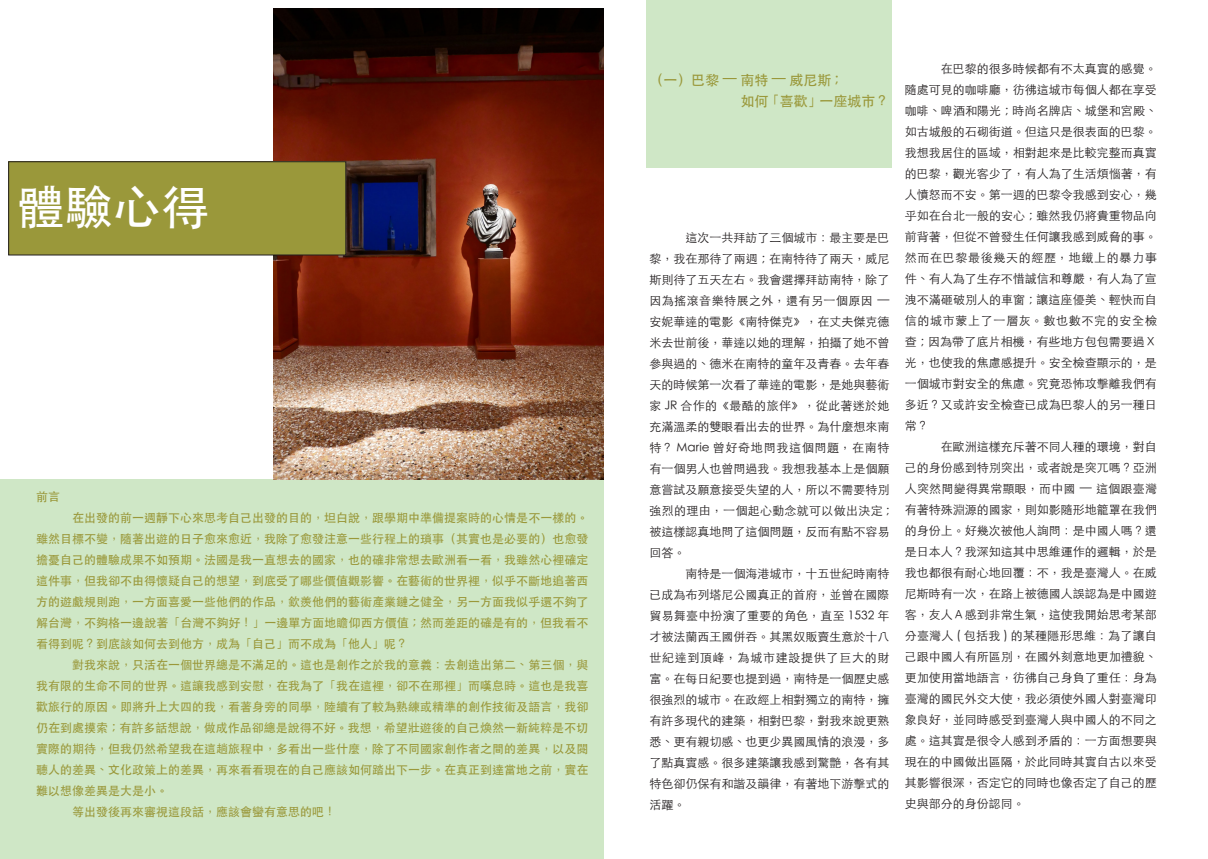
<style>
.page{position:relative;width:1208px;height:859px;background:#fff}
.page>*{position:absolute;margin:0;border:0;box-sizing:border-box;transform-origin:0 0}
.t1{font:500 48px "ST Heiti TC";color:#fff}
.t2{font:500 14px "ST Heiti TC";color:#9a983a}
.t3{font:300 12px/21px "ST Heiti TC";color:#231f20;text-align:justify}
.t4{font:500 12px/21px "ST Heiti TC";color:#9a983a;text-align:justify}
</style>
<div class="page">
<div style="left:646px;top:0;width:246px;height:167px;background:#cfe7c6"></div>
<div style="left:0;top:479px;width:604px;height:380px;background:#cfe7c6"></div>
<img style="left:274px;top:9px;width:330px;height:470px">
<div style="left:9px;top:162px;width:337px;height:93px;background:#9a983a"></div>
<p class="t1" style="left:17px;top:180px;width:193px">體驗心得</p>
<p class="t4" style="left:36px;top:486px;width:25px">前言</p>
<p class="t4" style="left:36px;top:507px;width:554px;text-indent:36px">在出發的前一週靜下心來思考自己出發的目的，坦白說，跟學期中準備提案時的心情是不一樣的。雖然目標不變，隨著出遊的日子愈來愈近，我除了愈發注意一些行程上的瑣事（其實也是必要的）也愈發擔憂自己的體驗成果不如預期。法國是我一直想去的國家，也的確非常想去歐洲看一看，我雖然心裡確定這件事，但我卻不由得懷疑自己的想望，到底受了哪些價值觀影響。在藝術的世界裡，似乎不斷地追著西方的遊戲規則跑，一方面喜愛一些他們的作品，欽羨他們的藝術產業鏈之健全，另一方面我似乎還不夠了解台灣，不夠格一邊說著「台灣不夠好！」一邊單方面地瞻仰西方價值 ; 然而差距的確是有的，但我看不看得到呢？到底該如何去到他方，成為「自己」而不成為「他人」呢？</p>
<p class="t4" style="left:36px;top:654px;width:553px;text-indent:36px">對我來說，只活在一個世界總是不滿足的。這也是創作之於我的意義：去創造出第二、第三個，與我有限的生命不同的世界。這讓我感到安慰，在我為了「我在這裡，卻不在那裡」而嘆息時。這也是我喜歡旅行的原因。即將升上大四的我，看著身旁的同學，陸續有了較為熟練或精準的創作技術及語言，我卻仍在到處摸索 ; 有許多話想說，做成作品卻總是說得不好。我想，希望壯遊後的自己煥然一新純粹是不切實際的期待，但我仍然希望我在這趟旅程中，多看出一些什麼，除了不同國家創作者之間的差異，以及閱聽人的差異、文化政策上的差異，再來看看現在的自己應該如何踏出下一步。在真正到達當地之前，實在難以想像差異是大是小。</p>
<p class="t4" style="left:72px;top:801px;width:265px">等出發後再來審視這段話，應該會蠻有意思的吧！</p>
<p class="t2" style="left:649px;top:72px;width:191px">（一）巴黎 — 南特 — 威尼斯 ;</p>
<p class="t2" style="left:740px;top:93px;width:151px">如何「喜歡」一座城市？</p>
<p class="t3" style="left:649px;top:226px;width:242px;text-indent:36px">這次一共拜訪了三個城市：最主要是巴黎，我在那待了兩週 ; 在南特待了兩天，威尼斯則待了五天左右。我會選擇拜訪南特，除了因為搖滾音樂特展之外，還有另一個原因 —安妮華達的電影《南特傑克》，在丈夫傑克德米去世前後，華達以她的理解，拍攝了她不曾參與過的、德米在南特的童年及青春。去年春天的時候第一次看了華達的電影，是她與藝術家 JR 合作的《最酷的旅伴》，從此著迷於她充滿溫柔的雙眼看出去的世界。為什麼想來南特？ Marie 曾好奇地問我這個問題，在南特有一個男人也曾問過我。我想我基本上是個願意嘗試及願意接受失望的人，所以不需要特別強烈的理由，一個起心動念就可以做出決定 ;被這樣認真地問了這個問題，反而有點不容易回答。</p>
<p class="t3" style="left:649px;top:562px;width:242px;text-indent:36px">南特是一個海港城市，十五世紀時南特已成為布列塔尼公國真正的首府，並曾在國際貿易舞臺中扮演了重要的角色，直至 1532 年才被法蘭西王國併吞。其黑奴販賣生意於十八世紀達到頂峰，為城市建設提供了巨大的財富。在每日紀要也提到過，南特是一個歷史感很強烈的城市。在政經上相對獨立的南特，擁有許多現代的建築，相對巴黎，對我來說更熟悉、更有親切感、也更少異國風情的浪漫，多了點真實感。很多建築讓我感到驚艷，各有其特色卻仍保有和諧及韻律，有著地下游擊式的活躍。</p>
<p class="t3" style="left:905px;top:57px;width:254px;text-indent:36px">在巴黎的很多時候都有不太真實的感覺。隨處可見的咖啡廳，彷彿這城市每個人都在享受咖啡、啤酒和陽光 ; 時尚名牌店、城堡和宮殿、如古城般的石砌街道。但這只是很表面的巴黎。我想我居住的區域，相對起來是比較完整而真實的巴黎，觀光客少了，有人為了生活煩惱著，有人憤怒而不安。第一週的巴黎令我感到安心，幾乎如在台北一般的安心 ; 雖然我仍將貴重物品向前背著，但從不曾發生任何讓我感到威脅的事。然而在巴黎最後幾天的經歷，地鐵上的暴力事件、有人為了生存不惜誠信和尊嚴，有人為了宣洩不滿砸破別人的車窗 ; 讓這座優美、輕快而自信的城市蒙上了一層灰。數也數不完的安全檢查 ; 因為帶了底片相機，有些地方包包需要過Ｘ光，也使我的焦慮感提升。安全檢查顯示的，是一個城市對安全的焦慮。究竟恐怖攻擊離我們有多近？又或許安全檢查已成為巴黎人的另一種日常？</p>
<p class="t3" style="left:905px;top:435px;width:254px;text-indent:36px">在歐洲這樣充斥著不同人種的環境，對自己的身份感到特別突出，或者說是突兀嗎？亞洲人突然間變得異常顯眼，而中國 — 這個跟臺灣有著特殊淵源的國家，則如影隨形地籠罩在我們的身份上。好幾次被他人詢問：是中國人嗎？還是日本人？我深知這其中思維運作的邏輯，於是我也都很有耐心地回覆：不，我是臺灣人。在威尼斯時有一次，在路上被德國人誤認為是中國遊客，友人Ａ感到非常生氣，這使我開始思考某部分臺灣人 ( 包括我 ) 的某種隱形思維：為了讓自己跟中國人有所區別，在國外刻意地更加禮貌、更加使用當地語言，彷彿自己身負了重任：身為臺灣的國民外交大使，我必須使外國人對臺灣印象良好，並同時感受到臺灣人與中國人的不同之處。這其實是很令人感到矛盾的：一方面想要與現在的中國做出區隔，於此同時其實自古以來受其影響很深，否定它的同時也像否定了自己的歷史與部分的身份認同。</p>
</div>
